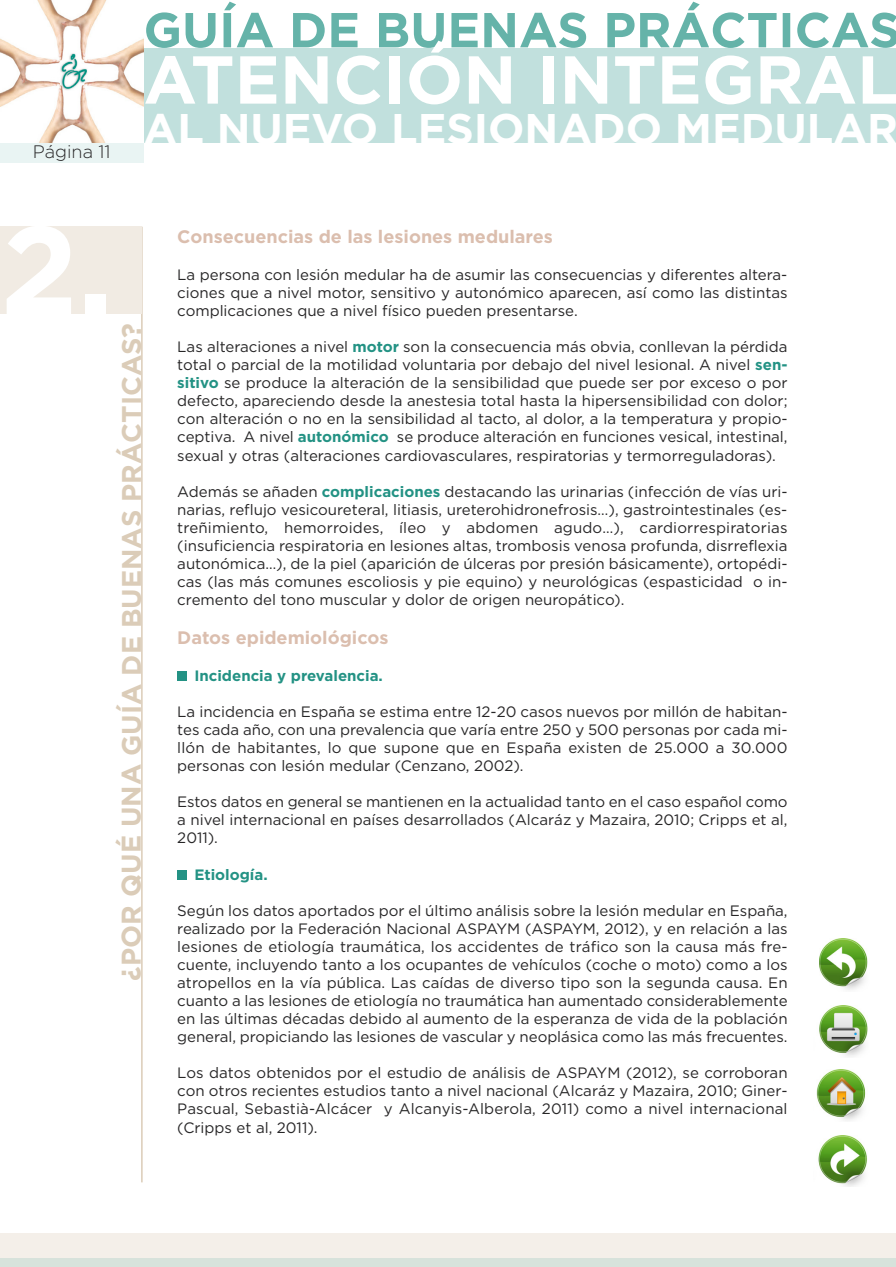
<style>
.page{position:relative;width:896px;height:1267px;background:#fff}
.page>*{position:absolute;margin:0;border:0;box-sizing:border-box;transform-origin:0 0}
.t1{font:700 124.42px "Gotham";color:#fff}
.t2{font:700 67.55px "Gotham";color:#fff}
.t3{font:700 42.88px "Gotham";color:#fff}
.t4{font:700 27.12px "Gotham";color:#dbccb8}
.t5{font:700 18.03px "Gotham";color:#dbbeae}
.t6{font:300 18.03px "Gotham";color:#272627}
.t7{font:15.05px/18px "Gotham";color:#272627;text-align:justify}
.t8{font:700 15.05px "Gotham";color:#239284}
.s1{font-weight:700;color:#239284}
</style>
<div class="page">
<div style="left:1px;top:48px;width:895px;height:95px;background:#c1e0dd"></div>
<div style="left:177px;top:671px;width:10px;height:10px;background:#239284"></div>
<div style="left:177px;top:870px;width:10px;height:9px;background:#239284"></div>
<img style="left:1px;top:1px;width:142px;height:142px">
<svg style="left:146px;top:2px;width:722px;height:46px"></svg>
<div style="left:0;top:1233px;width:896px;height:25px;background:#f4efe9"></div>
<div style="left:0;top:1258px;width:896px;height:9px;background:#d7e2db"></div>
<hr style="left:141px;top:227px;width:2px;height:955px;background:#dbccb8">
<img style="left:819px;top:938px;width:49px;height:52px">
<img style="left:819px;top:1005px;width:49px;height:52px">
<img style="left:816px;top:1069px;width:50px;height:52px">
<img style="left:818px;top:1135px;width:49px;height:51px">
<div style="left:0;top:143px;width:143px;height:19px;background:#e9f4f3"></div>
<div style="left:0;top:227px;width:142px;height:87px;background:#f1ebe3"></div>
<p class="t6" style="left:33px;top:145px;width:79px">Página 11</p>
<h2 class="t2" style="left:143px;top:54px;width:756px">ATENCIÓN INTEGRAL</h2>
<h3 class="t3" style="left:143px;top:113px;width:756px">AL NUEVO LESIONADO MEDULAR</h3>
<h1 class="t1" style="left:1px;top:223px;width:115px">2.</h1>
<h3 class="t4" style="left:121px;top:980px;width:658px;rotate:-90deg">¿POR QUÉ UNA GUÍA DE BUENAS PRÁCTICAS?</h3>
<p class="t5" style="left:177px;top:229px;width:377px">Consecuencias de las lesiones medulares</p>
<p class="t7" style="left:177px;top:266px;width:611px">La persona con lesión medular ha de asumir las consecuencias y diferentes altera&shy;ciones que a nivel motor, sensitivo y autonómico aparecen, así como las distintas complicaciones que a nivel físico pueden presentarse.</p>
<p class="t7" style="left:177px;top:339px;width:611px">Las alteraciones a nivel <span class="s1">motor</span> son la consecuencia más obvia, conllevan la pérdida total o parcial de la motilidad voluntaria por debajo del nivel lesional. A nivel <span class="s1">sen&shy;sitivo</span> se produce la alteración de la sensibilidad que puede ser por exceso o por defecto, apareciendo desde la anestesia total hasta la hipersensibilidad con dolor; con alteración o no en la sensibilidad al tacto, al dolor, a la temperatura y propio&shy;ceptiva. A nivel <span class="s1">autonómico</span> se produce alteración en funciones vesical, intestinal, sexual y otras (alteraciones cardiovasculares, respiratorias y termorreguladoras).</p>
<p class="t7" style="left:177px;top:483px;width:611px">Además se añaden <span class="s1">complicaciones</span> destacando las urinarias (infección de vías uri&shy;narias, reflujo vesicoureteral, litiasis, ureterohidronefrosis…), gastrointestinales (es&shy;treñimiento, hemorroides, íleo y abdomen agudo…), cardiorrespiratorias (insuficiencia respiratoria en lesiones altas, trombosis venosa profunda, disrreflexia autonómica…), de la piel (aparición de úlceras por presión básicamente), ortopédi&shy;cas (las más comunes escoliosis y pie equino) y neurológicas (espasticidad o in&shy;cremento del tono muscular y dolor de origen neuropático).</p>
<p class="t5" style="left:177px;top:630px;width:213px">Datos epidemiológicos</p>
<p class="t8" style="left:194px;top:670px;width:190px">Incidencia y prevalencia.</p>
<p class="t7" style="left:177px;top:704px;width:611px">La incidencia en España se estima entre 12-20 casos nuevos por millón de habitan&shy;tes cada año, con una prevalencia que varía entre 250 y 500 personas por cada mi&shy;llón de habitantes, lo que supone que en España existen de 25.000 a 30.000 personas con lesión medular (Cenzano, 2002).</p>
<p class="t7" style="left:177px;top:794px;width:611px">Estos datos en general se mantienen en la actualidad tanto en el caso español como a nivel internacional en países desarrollados (Alcaráz y Mazaira, 2010; Cripps et al, 2011).</p>
<p class="t8" style="left:194px;top:868px;width:75px">Etiología.</p>
<p class="t7" style="left:177px;top:902px;width:612px">Según los datos aportados por el último análisis sobre la lesión medular en España, realizado por la Federación Nacional ASPAYM (ASPAYM, 2012), y en relación a las lesiones de etiología traumática, los accidentes de tráfico son la causa más fre&shy;cuente, incluyendo tanto a los ocupantes de vehículos (coche o moto) como a los atropellos en la vía pública. Las caídas de diverso tipo son la segunda causa. En cuanto a las lesiones de etiología no traumática han aumentado considerablemente en las últimas décadas debido al aumento de la esperanza de vida de la población general, propiciando las lesiones de vascular y neoplásica como las más frecuentes.</p>
<p class="t7" style="left:177px;top:1065px;width:612px">Los datos obtenidos por el estudio de análisis de ASPAYM (2012), se corroboran con otros recientes estudios tanto a nivel nacional (Alcaráz y Mazaira, 2010; Giner-Pascual, Sebastià-Alcácer y Alcanyis-Alberola, 2011) como a nivel internacional (Cripps et al, 2011).</p>
</div>
